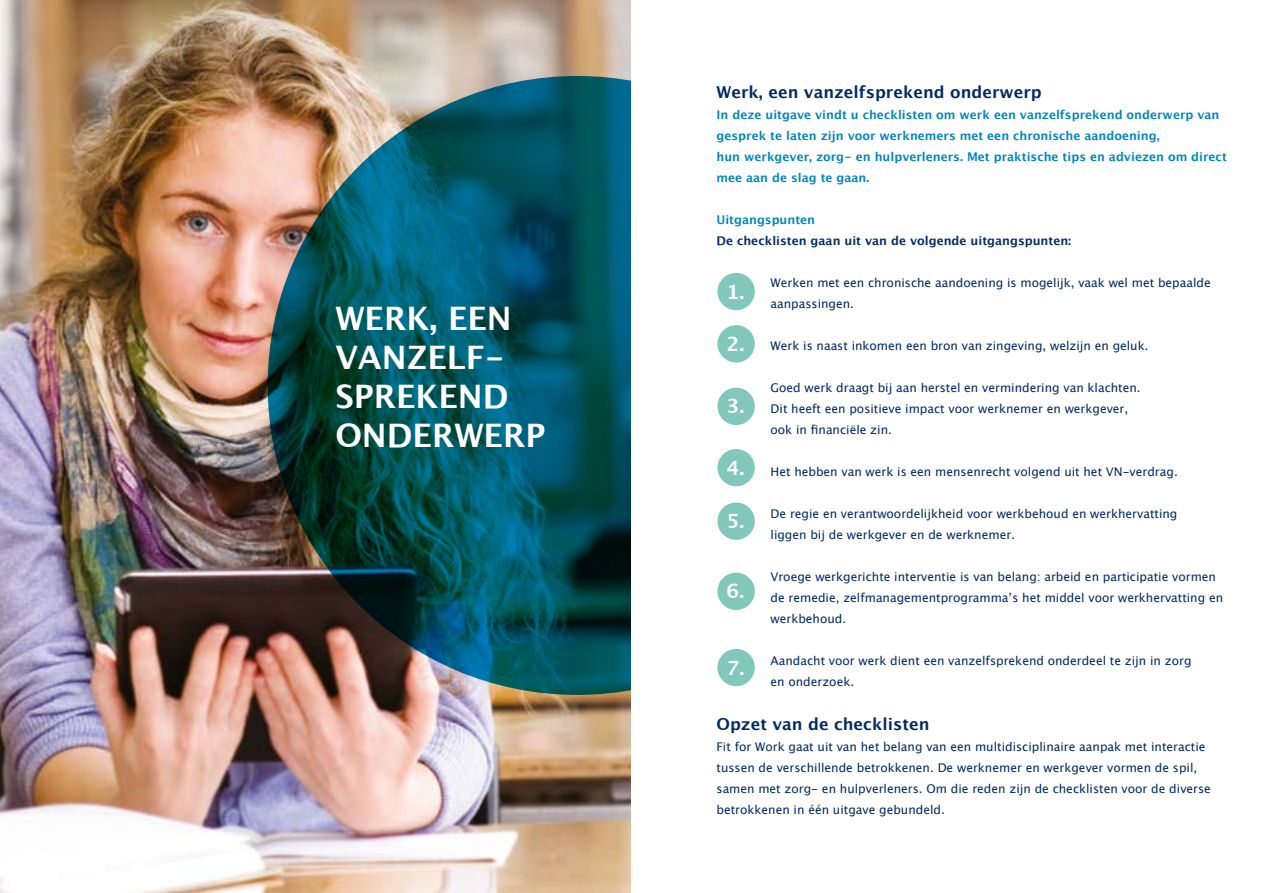
<style>
.page{position:relative;width:1263px;height:893px;background:#fff}
.page>*{position:absolute;margin:0;border:0;box-sizing:border-box;transform-origin:0 0}
.t1{font:700 32.4px/38.8px "Lucida Grande";color:#fff}
.t2{font:700 19.65px "Lucida Grande";color:#fff}
.t3{font:700 16.5px "Lucida Grande";color:#002a64}
.t4{font:12px/21px "Lucida Grande";color:#002a64}
.t5{font:700 12px/21px "Lucida Grande";color:#0085bd}
.t6{font:700 12px "Lucida Grande";color:#002a64}
</style>
<div class="page">
<img style="left:0;top:0;width:631px;height:893px">
<svg style="left:268px;top:76px;width:619px;height:619px;background:#00505c"></svg>
<div style="left:631px;top:0;width:632px;height:893px;background:#fff"></div>
<div style="left:717px;top:273px;width:38px;height:37px;background:#82c7bb;border-radius:50%"></div>
<div style="left:717px;top:325px;width:38px;height:37px;background:#82c7bb;border-radius:50%"></div>
<div style="left:717px;top:388px;width:38px;height:37px;background:#82c7bb;border-radius:50%"></div>
<div style="left:717px;top:449px;width:38px;height:37px;background:#82c7bb;border-radius:50%"></div>
<div style="left:717px;top:502px;width:38px;height:38px;background:#82c7bb;border-radius:50%"></div>
<div style="left:717px;top:573px;width:38px;height:37px;background:#82c7bb;border-radius:50%"></div>
<div style="left:717px;top:649px;width:38px;height:37px;background:#82c7bb;border-radius:50%"></div>
<h1 class="t1" style="left:335px;top:299px;width:211px">WERK, EEN<br>VANZELF-<br>SPREKEND<br>ONDERWERP</h1>
<h3 class="t3" style="left:716px;top:79px;width:327px">Werk, een vanzelfsprekend onderwerp</h3>
<p class="t5" style="left:716px;top:104px;width:512px">In deze uitgave vindt u checklisten om werk een vanzelfsprekend onderwerp van gesprek te laten zijn voor werknemers met een chronische aandoening,<br>hun werkgever, zorg- en hulpverleners. Met praktische tips en adviezen om direct mee aan de slag te gaan.</p>
<p class="t5" style="left:716px;top:209px;width:100px">Uitgangspunten</p>
<p class="t6" style="left:716px;top:231px;width:356px">De checklisten gaan uit van de volgende uitgangspunten:</p>
<p class="t4" style="left:770px;top:272px;width:442px">Werken met een chronische aandoening is mogelijk, vaak wel met bepaalde aanpassingen.</p>
<p class="t4" style="left:770px;top:335px;width:379px">Werk is naast inkomen een bron van zingeving, welzijn en geluk.</p>
<p class="t4" style="left:770px;top:377px;width:372px">Goed werk draagt bij aan herstel en vermindering van klachten.<br>Dit heeft een positieve impact voor werknemer en werkgever, ook in financiële zin.</p>
<p class="t4" style="left:770px;top:461px;width:409px">Het hebben van werk is een mensenrecht volgend uit het VN-verdrag.</p>
<p class="t4" style="left:770px;top:503px;width:408px">De regie en verantwoordelijkheid voor werkbehoud en werkhervatting liggen bij de werkgever en de werknemer.</p>
<p class="t4" style="left:770px;top:566px;width:454px">Vroege werkgerichte interventie is van belang: arbeid en participatie vormen de remedie, zelfmanagementprogramma’s het middel voor werkhervatting en werkbehoud.</p>
<p class="t4" style="left:770px;top:650px;width:422px">Aandacht voor werk dient een vanzelfsprekend onderdeel te zijn in zorg en onderzoek.</p>
<h3 class="t3" style="left:716px;top:711px;width:214px">Opzet van de checklisten</h3>
<p class="t4" style="left:716px;top:737px;width:496px">Fit for Work gaat uit van het belang van een multidisciplinaire aanpak met interactie tussen de verschillende betrokkenen. De werknemer en werkgever vormen de spil, samen met zorg- en hulpverleners. Om die reden zijn de checklisten voor de diverse betrokkenen in één uitgave gebundeld.</p>
<h2 class="t2" style="left:726px;top:276px;width:19px">1.</h2>
<h2 class="t2" style="left:726px;top:328px;width:19px">2.</h2>
<h2 class="t2" style="left:726px;top:390px;width:19px">3.</h2>
<h2 class="t2" style="left:726px;top:452px;width:19px">4.</h2>
<h2 class="t2" style="left:726px;top:505px;width:19px">5.</h2>
<h2 class="t2" style="left:726px;top:575px;width:19px">6.</h2>
<h2 class="t2" style="left:726px;top:652px;width:19px">7.</h2>
</div>
